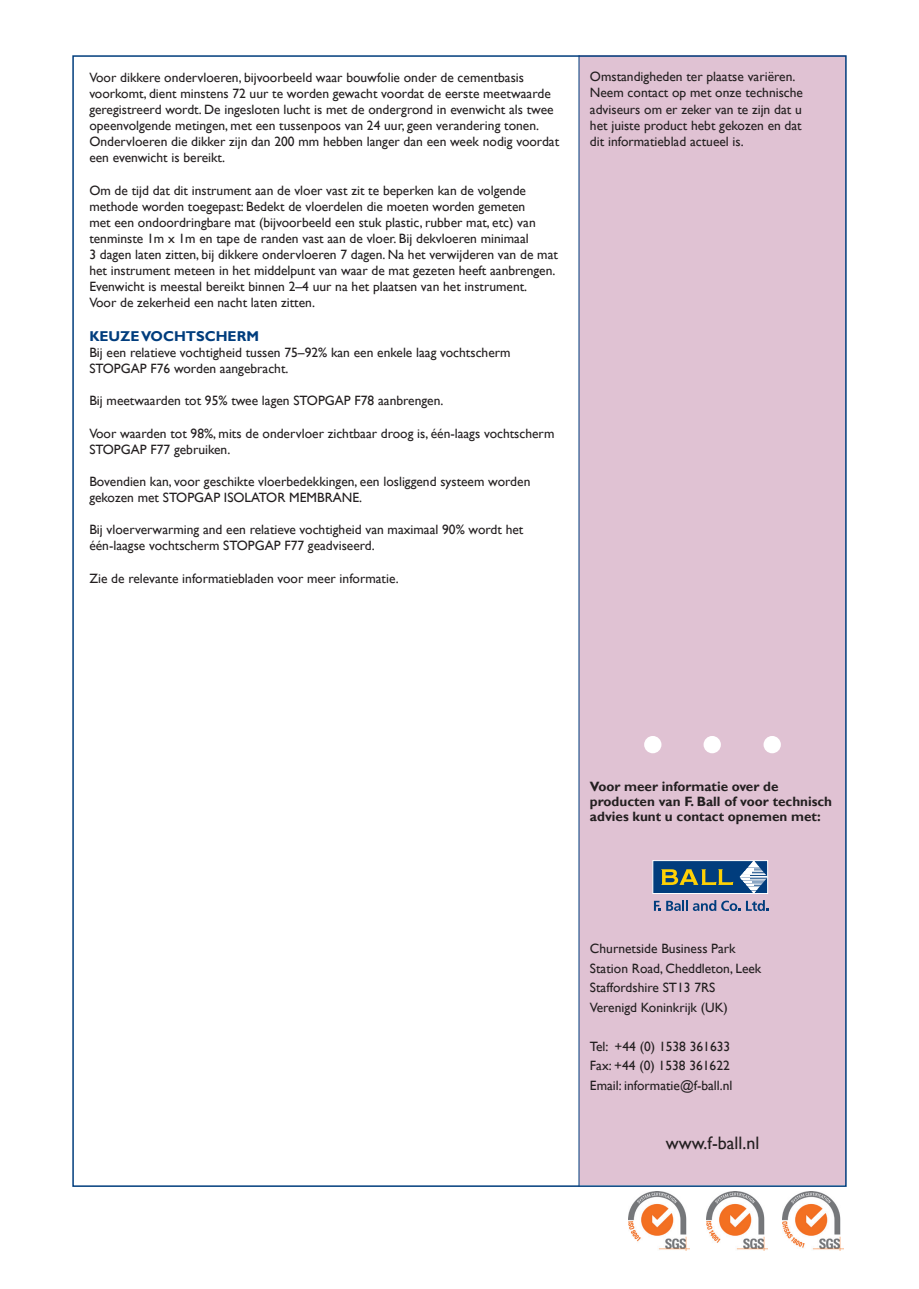
<style>
.page{position:relative;width:919px;height:1289px;background:#fff}
.page>*{position:absolute;margin:0;border:0;box-sizing:border-box;transform-origin:0 0}
.t1{font:18px "Gill Sans";color:#231f20}
.t2{font:700 14.25px "Gill Sans";color:#013d7d}
.t3{font:13.5px/16px "Gill Sans";color:#231f20}
.t4{font:700 13.5px/15px "Gill Sans";color:#231f20}
</style>
<div class="page">
<div style="left:579px;top:55px;width:266px;height:1130px;background:#e0c2d3"></div>
<hr style="left:578px;top:55px;width:1px;height:1131px;background:#013d7d">
<div style="left:703px;top:736px;width:17px;height:17px;background:#fff;border-radius:50%"></div>
<div style="left:644px;top:736px;width:17px;height:17px;background:#fff;border-radius:50%"></div>
<div style="left:763px;top:736px;width:17px;height:17px;background:#fff;border-radius:50%"></div>
<svg style="left:654px;top:900px;width:6px;height:10px"></svg>
<svg style="left:666px;top:900px;width:74px;height:11px"></svg>
<svg style="left:746px;top:900px;width:22px;height:11px"></svg>
<div style="left:652px;top:860px;width:115px;height:33px;background:#013d7d;border:1px solid #fff"></div>
<svg style="left:661px;top:869px;width:72px;height:16px"></svg>
<svg style="left:739px;top:860px;width:28px;height:33px"></svg>
<img style="left:782px;top:1191px;width:61px;height:59px">
<img style="left:706px;top:1191px;width:61px;height:59px">
<img style="left:628px;top:1191px;width:61px;height:59px">
<p class="t3" style="left:89px;top:69px;width:471px">Voor dikkere ondervloeren, bijvoorbeeld waar bouwfolie onder de cementbasis voorkomt, dient minstens 72 uur te worden gewacht voordat de eerste meetwaarde geregistreerd wordt. De ingesloten lucht is met de ondergrond in evenwicht als twee opeenvolgende metingen, met een tussenpoos van 24 uur, geen verandering tonen.<br>Ondervloeren die dikker zijn dan 200 mm hebben langer dan een week nodig voordat een evenwicht is bereikt.</p>
<p class="t3" style="left:89px;top:182px;width:470px">Om de tijd dat dit instrument aan de vloer vast zit te beperken kan de volgende methode worden toegepast: Bedekt de vloerdelen die moeten worden gemeten<br>met een ondoordringbare mat (bijvoorbeeld een stuk plastic, rubber mat, etc) van tenminste 1m x 1m en tape de randen vast aan de vloer. Bij dekvloeren minimaal<br>3 dagen laten zitten, bij dikkere ondervloeren 7 dagen. Na het verwijderen van de mat het instrument meteen in het middelpunt van waar de mat gezeten heeft aanbrengen.<br>Evenwicht is meestal bereikt binnen 2–4 uur na het plaatsen van het instrument.<br>Voor de zekerheid een nacht laten zitten.</p>
<p class="t2" style="left:89px;top:327px;width:171px">KEUZE VOCHTSCHERM</p>
<p class="t3" style="left:89px;top:344px;width:422px">Bij een relatieve vochtigheid tussen 75–92% kan een enkele laag vochtscherm<br>STOPGAP F76 worden aangebracht.</p>
<p class="t3" style="left:89px;top:393px;width:355px">Bij meetwaarden tot 95% twee lagen STOPGAP F78 aanbrengen.</p>
<p class="t3" style="left:89px;top:425px;width:466px">Voor waarden tot 98%, mits de ondervloer zichtbaar droog is, één-laags vochtscherm<br>STOPGAP F77 gebruiken.</p>
<p class="t3" style="left:89px;top:473px;width:442px">Bovendien kan, voor geschikte vloerbedekkingen, een losliggend systeem worden gekozen met STOPGAP ISOLATOR MEMBRANE.</p>
<p class="t3" style="left:89px;top:522px;width:435px">Bij vloerverwarming and een relatieve vochtigheid van maximaal 90% wordt het één-laagse vochtscherm STOPGAP F77 geadviseerd.</p>
<p class="t3" style="left:89px;top:570px;width:311px">Zie de relevante informatiebladen voor meer informatie.</p>
<p class="t3" style="left:590px;top:69px;width:214px">Omstandigheden ter plaatse variëren.<br>Neem contact op met onze technische adviseurs om er zeker van te zijn dat u het juiste product hebt gekozen en dat dit informatieblad actueel is.</p>
<p class="t4" style="left:590px;top:779px;width:244px">Voor meer informatie over de producten van F. Ball of voor technisch advies kunt u contact opnemen met:</p>
<p class="t3" style="left:590px;top:938px;width:173px;line-height:19.5px">Churnetside Business Park<br>Station Road, Cheddleton, Leek<br>Staffordshire ST13 7RS<br>Verenigd Koninkrijk (UK)</p>
<p class="t3" style="left:590px;top:1036px;width:144px;line-height:19.5px">Tel: +44 (0) 1538 361633<br>Fax: +44 (0) 1538 361622<br>Email: informatie@f-ball.nl</p>
<h1 class="t1" style="left:665px;top:1132px;width:95px">www.f-ball.nl</h1>
</div>
